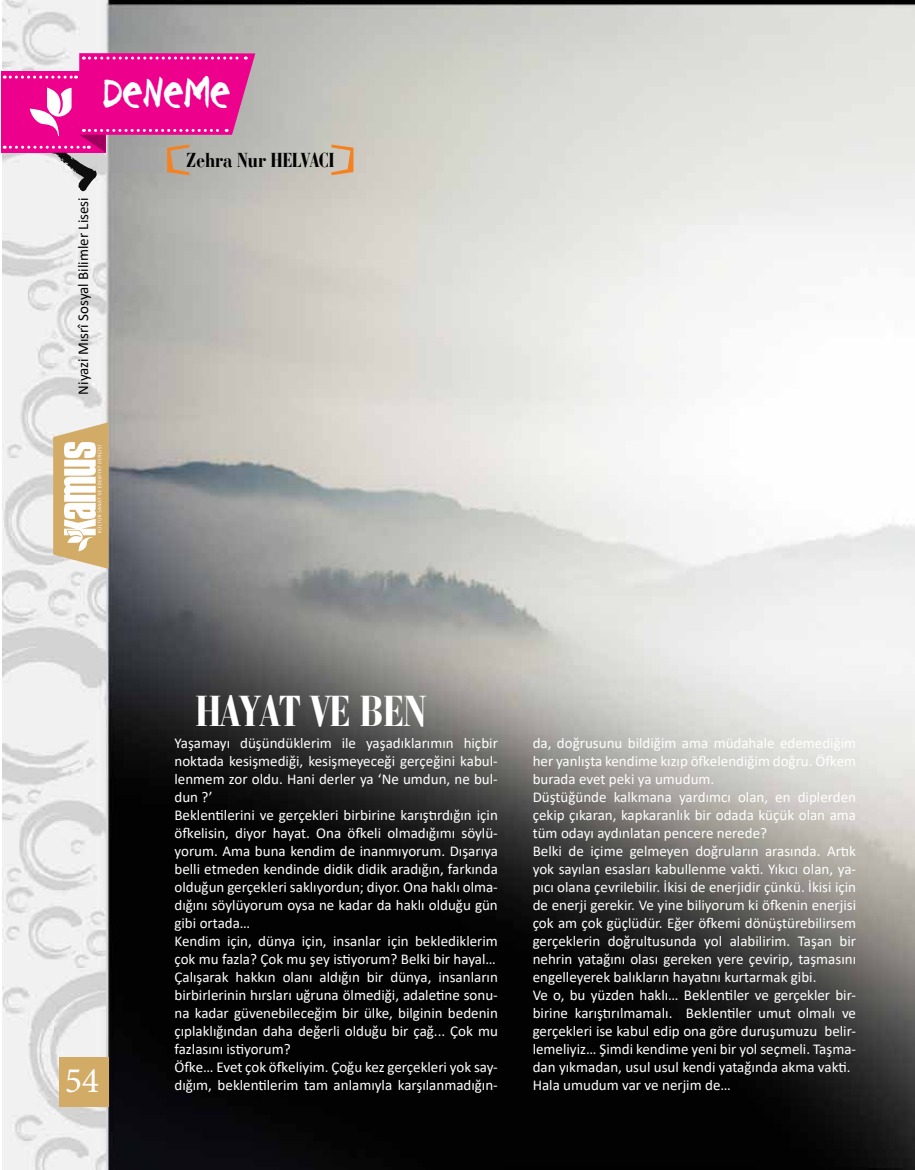
<style>
.page{position:relative;width:915px;height:1170px;background:#fff}
.page>*{position:absolute;margin:0;border:0;box-sizing:border-box;transform-origin:0 0}
.t1{font:700 condensed 45px "Bauer Bodoni BT";color:#fff}
.t2{font:45px "Brushcut";color:#fff}
.t3{font:36px "Minion Pro";color:#fff}
.t4{font:700 condensed 21px "Bauer Bodoni BT";color:#000}
.t5{font:15px/18px "Calibri";color:#fff}
.t6{font:15px "Calibri";color:#000}
</style>
<div class="page">
<img style="left:3px;top:0;width:911px;height:1169px">
<div style="left:1px;top:71px;width:105px;height:81px;background:#ec008c"></div>
<svg style="left:53px;top:422px;width:55px;height:146px"></svg>
<svg style="left:4px;top:53px;width:251px;height:138px"></svg>
<svg style="left:331px;top:144px;width:22px;height:31px"></svg>
<div style="left:60px;top:1056px;width:49px;height:50px;background:#d2ab67"></div>
<h1 class="t2" style="left:103px;top:71px;width:129px">DENEME</h1>
<p class="t6" style="left:73px;top:394px;width:199px;rotate:-90deg">Niyazi Mısrî Sosyal Bilimler Lisesi</p>
<h3 class="t4" style="left:186px;top:147px;width:149px">Zehra Nur HELVACI</h3>
<h2 class="t3" style="left:65px;top:1056px;width:36px">54</h2>
<h1 class="t1" style="left:196px;top:682px;width:232px">HAYAT VE BEN</h1>
<p class="t5" style="left:174px;top:733px;width:325px">Yaşamayı düşündüklerim ile yaşadıklarımın hiçbir noktada kesişmediği, kesişmeyeceği gerçeğini kabul&shy;lenmem zor oldu. Hani derler ya ‘Ne umdun, ne bul&shy;dun ?’<br>Beklentilerini ve gerçekleri birbirine karıştırdığın için öfkelisin, diyor hayat. Ona öfkeli olmadığımı söylü&shy;yorum. Ama buna kendim de inanmıyorum. Dışarıya belli etmeden kendinde didik didik aradığın, farkında olduğun gerçekleri saklıyordun; diyor. Ona haklı olma&shy;dığını söylüyorum oysa ne kadar da haklı olduğu gün gibi ortada…<br>Kendim için, dünya için, insanlar için beklediklerim çok mu fazla? Çok mu şey istiyorum? Belki bir hayal… Çalışarak hakkın olanı aldığın bir dünya, insanların birbirlerinin hırsları uğruna ölmediği, adaletine sonu&shy;na kadar güvenebileceğim bir ülke, bilginin bedenin çıplaklığından daha değerli olduğu bir çağ... Çok mu fazlasını istiyorum?<br>Öfke… Evet çok öfkeliyim. Çoğu kez gerçekleri yok say&shy;dığım, beklentilerim tam anlamıyla karşılanmadığın-</p>
<p class="t5" style="left:532px;top:733px;width:325px">da, doğrusunu bildiğim ama müdahale edemediğim her yanlışta kendime kızıp öfkelendiğim doğru. Öfkem burada evet peki ya umudum.<br>Düştüğünde kalkmana yardımcı olan, en diplerden çekip çıkaran, kapkaranlık bir odada küçük olan ama tüm odayı aydınlatan pencere nerede?<br>Belki de içime gelmeyen doğruların arasında. Artık yok sayılan esasları kabullenme vakti. Yıkıcı olan, ya&shy;pıcı olana çevrilebilir. İkisi de enerjidir çünkü. İkisi için de enerji gerekir. Ve yine biliyorum ki öfkenin enerjisi çok am çok güçlüdür. Eğer öfkemi dönüştürebilirsem gerçeklerin doğrultusunda yol alabilirim. Taşan bir nehrin yatağını olası gereken yere çevirip, taşmasını engelleyerek balıkların hayatını kurtarmak gibi.<br>Ve o, bu yüzden haklı… Beklentiler ve gerçekler bir&shy;birine karıştırılmamalı. Beklentiler umut olmalı ve gerçekleri ise kabul edip ona göre duruşumuzu belir&shy;lemeliyiz… Şimdi kendime yeni bir yol seçmeli. Taşma&shy;dan yıkmadan, usul usul kendi yatağında akma vakti.<br>Hala umudum var ve nerjim de…</p>
</div>
